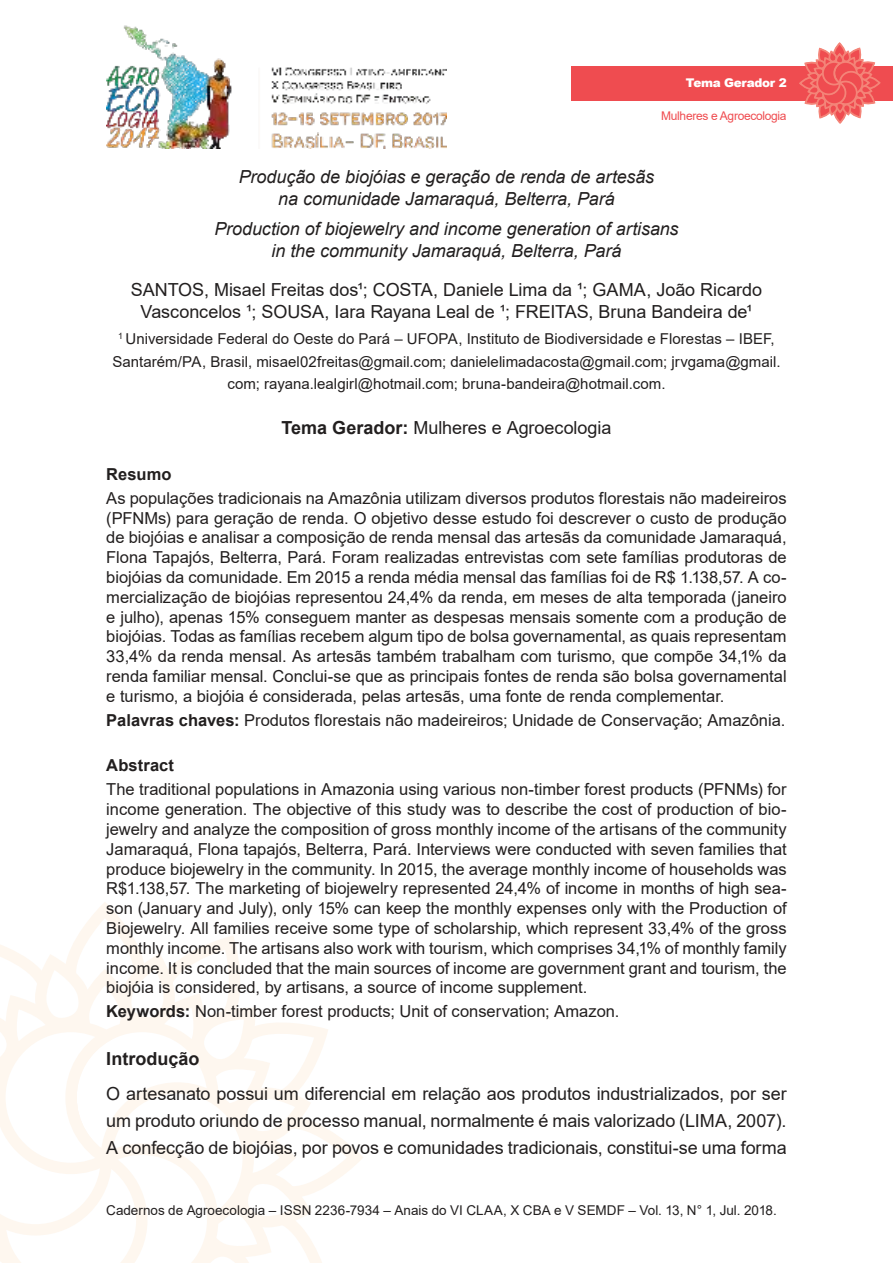
<style>
.page{position:relative;width:893px;height:1263px;background:#fff}
.page>*{position:absolute;margin:0;border:0;box-sizing:border-box;transform-origin:0 0}
.t1{font:18px/27px "Arial";letter-spacing:-.005em;color:#221f1f;text-align:center}
.t2{font:italic 18px/21.6px "Arial";letter-spacing:-.005em;color:#221f1f;text-align:center}
.t3{font:700 18px "Arial";color:#221f1f}
.t4{font:16.5px/19.8px "Arial";color:#221f1f;text-align:justify}
.t5{font:700 16.5px "Arial";letter-spacing:.005em;color:#221f1f}
.t6{font:15px/22.5px "Arial";color:#221f1f;text-align:center}
.t7{font:13.5px "Arial";color:#221f1f}
.t8{font:12px "Arial";letter-spacing:-.025em;color:#ef4c50}
.t9{font:900 12px "Arial";letter-spacing:-.025em;color:#fff}
.s1{font-weight:700}
</style>
<div class="page">
<img style="left:106px;top:25px;width:340px;height:124px">
<svg style="left:0;top:910px;width:363px;height:353px"></svg>
<div style="left:571px;top:66px;width:322px;height:34px;background:#ef4c50"></div>
<svg style="left:798px;top:43px;width:83px;height:81px"></svg>
<p class="t9" style="left:686px;top:76px;width:102px">Tema Gerador 2</p>
<p class="t8" style="left:661px;top:111px;width:127px">Mulheres e Agroecologia</p>
<p class="t2" style="left:239px;top:168px;width:417px">Produção de biojóias e geração de renda de artesãs na comunidade Jamaraquá, Belterra, Pará</p>
<p class="t2" style="left:214px;top:219px;width:466px">Production of biojewelry and income generation of artisans in the community Jamaraquá, Belterra, Pará</p>
<p class="t1" style="left:131px;top:280px;width:633px;line-height:21.6px">SANTOS, Misael Freitas dos¹; COSTA, Daniele Lima da ¹; GAMA, João Ricardo<br>Vasconcelos ¹; SOUSA, Iara Rayana Leal de ¹; FREITAS, Bruna Bandeira de¹</p>
<p class="t6" style="left:112px;top:329px;width:670px"><sup>1</sup> Universidade Federal do Oeste do Pará – UFOPA, Instituto de Biodiversidade e Florestas – IBEF,<br>Santarém/PA, Brasil, misael02freitas@gmail.com; danielelimadacosta@gmail.com; jrvgama@gmail. com; rayana.lealgirl@hotmail.com; bruna-bandeira@hotmail.com.</p>
<p class="t1" style="left:282px;top:416px;width:331px"><span class="s1">Tema Gerador:</span> Mulheres e Agroecologia</p>
<p class="t5" style="left:106px;top:467px;width:67px">Resumo</p>
<p class="t4" style="left:106px;top:489px;width:682px">As populações tradicionais na Amazônia utilizam diversos produtos florestais não madeireiros (PFNMs) para geração de renda. O objetivo desse estudo foi descrever o custo de produção de biojóias e analisar a composição de renda mensal das artesãs da comunidade Jamaraquá, Flona Tapajós, Belterra, Pará. Foram realizadas entrevistas com sete famílias produtoras de biojóias da comunidade. Em 2015 a renda média mensal das famílias foi de R$ 1.138,57. A co&shy;mercialização de biojóias representou 24,4% da renda, em meses de alta temporada (janeiro e julho), apenas 15% conseguem manter as despesas mensais somente com a produção de biojóias. Todas as famílias recebem algum tipo de bolsa governamental, as quais representam 33,4% da renda mensal. As artesãs também trabalham com turismo, que compõe 34,1% da renda familiar mensal. Conclui-se que as principais fontes de renda são bolsa governamental e turismo, a biojóia é considerada, pelas artesãs, uma fonte de renda complementar.</p>
<p class="t4" style="left:106px;top:711px;width:680px"><span class="s1">Palavras chaves:</span> Produtos florestais não madeireiros; Unidade de Conservação; Amazônia.</p>
<p class="t5" style="left:106px;top:758px;width:69px">Abstract</p>
<p class="t4" style="left:106px;top:781px;width:682px">The traditional populations in Amazonia using various non-timber forest products (PFNMs) for income generation. The objective of this study was to describe the cost of production of bio&shy;jewelry and analyze the composition of gross monthly income of the artisans of the community Jamaraquá, Flona tapajós, Belterra, Pará. Interviews were conducted with seven families that produce biojewelry in the community. In 2015, the average monthly income of households was R$1.138,57. The marketing of biojewelry represented 24,4% of income in months of high sea&shy;son (January and July), only 15% can keep the monthly expenses only with the Production of Biojewelry. All families receive some type of scholarship, which represent 33,4% of the gross monthly income. The artisans also work with tourism, which comprises 34,1% of monthly family income. It is concluded that the main sources of income are government grant and tourism, the biojóia is considered, by artisans, a source of income supplement.</p>
<p class="t4" style="left:106px;top:1003px;width:515px"><span class="s1">Keywords:</span> Non-timber forest products; Unit of conservation; Amazon.</p>
<p class="t3" style="left:106px;top:1050px;width:95px">Introdução</p>
<p class="t1" style="left:106px;top:1081px;width:682px;text-align:justify">O artesanato possui um diferencial em relação aos produtos industrializados, por ser um produto oriundo de processo manual, normalmente é mais valorizado (LIMA, 2007).<br>A confecção de biojóias, por povos e comunidades tradicionais, constitui-se uma forma</p>
<p class="t7" style="left:106px;top:1204px;width:672px">Cadernos de Agroecologia – ISSN 2236-7934 – Anais do VI CLAA, X CBA e V SEMDF – Vol. 13, N° 1, Jul. 2018.</p>
</div>
